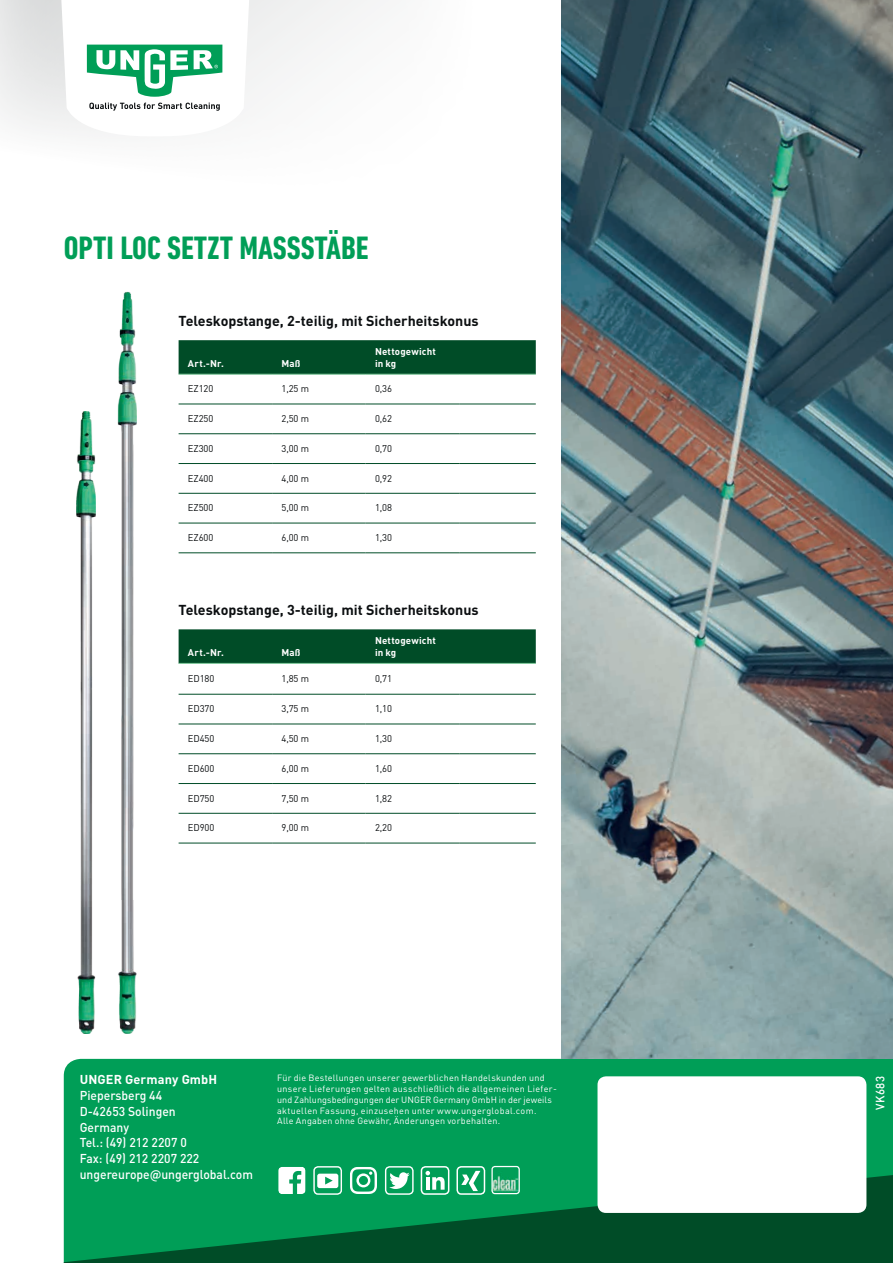
<style>
.page{position:relative;width:893px;height:1263px;background:#fff}
.page>*{position:absolute;margin:0;border:0;box-sizing:border-box;transform-origin:0 0}
.t1{font:700 condensed 33px "DIN Next LT Pro";color:#009e57}
.t2{font:700 14.25px "DIN Pro";color:#0b0e10}
.t3{font:500 12.75px/15.8px "DIN Pro";color:#fff;scale:.95 1}
.t4{font:700 12.75px "DIN Pro";letter-spacing:.01em;color:#fff}
.t5{font:500 12px "DIN Pro";letter-spacing:.03em;color:#fff;scale:.95 1}
.t6{font:9.75px "DIN Pro";letter-spacing:-.01em;color:#0b0e10}
.t7{font:700 9.75px/11.2px "DIN Pro";letter-spacing:.015em;color:#fff}
.t8{font:9px/10.8px "DIN Pro";letter-spacing:.03em;color:#fff}
</style>
<div class="page">
<svg style="left:0;top:0;width:371px;height:131px;fill:#f3f4f4"></svg>
<div style="left:64px;top:1059px;width:829px;height:114px;background:#009e57"></div>
<svg style="left:64px;top:1173px;width:829px;height:90px;background:#00733e"></svg>
<div style="left:597px;top:1076px;width:269px;height:137px;background:#fff;border-radius:9px"></div>
<img style="left:491px;top:1166px;width:29px;height:28px">
<div style="left:491px;top:1166px;width:29px;height:28px;border:1px solid #fff;border-radius:3px"></div>
<svg style="left:278px;top:1167px;width:28px;height:27px"></svg>
<div style="left:314px;top:1167px;width:27px;height:27px;background:#009e57;border-radius:4px"></div>
<svg style="left:317px;top:1173px;width:21px;height:15px"></svg>
<div style="left:313px;top:1166px;width:29px;height:29px;border:1px solid #fff;border-radius:4px"></div>
<svg style="left:350px;top:1167px;width:27px;height:27px"></svg>
<div style="left:386px;top:1167px;width:27px;height:27px;background:#009e57;border-radius:4px"></div>
<svg style="left:389px;top:1172px;width:21px;height:17px"></svg>
<div style="left:385px;top:1166px;width:29px;height:29px;border:1px solid #fff;border-radius:4px"></div>
<div style="left:421px;top:1167px;width:28px;height:27px;background:#009e57;border-radius:4px"></div>
<svg style="left:426px;top:1171px;width:19px;height:19px"></svg>
<div style="left:421px;top:1166px;width:28px;height:29px;border:2px solid #fff;border-radius:4px"></div>
<div style="left:457px;top:1167px;width:27px;height:27px;background:#009e57;border-radius:4px"></div>
<svg style="left:461px;top:1171px;width:19px;height:20px"></svg>
<div style="left:456px;top:1166px;width:29px;height:29px;border:2px solid #fff;border-radius:4px"></div>
<div style="left:179px;top:340px;width:357px;height:34px;background:#004c27"></div>
<hr style="left:179px;top:374px;width:93px;height:1px;background:#7ec99b">
<hr style="left:272px;top:374px;width:94px;height:1px;background:#7ec99b">
<hr style="left:366px;top:374px;width:93px;height:1px;background:#7ec99b">
<hr style="left:459px;top:374px;width:77px;height:1px;background:#7ec99b">
<hr style="left:179px;top:404px;width:93px;height:1px;background:#004c27">
<hr style="left:272px;top:404px;width:94px;height:1px;background:#004c27">
<hr style="left:366px;top:404px;width:93px;height:1px;background:#004c27">
<hr style="left:459px;top:404px;width:77px;height:1px;background:#004c27">
<hr style="left:366px;top:433px;width:93px;height:1px;background:#004c27">
<hr style="left:179px;top:463px;width:93px;height:1px;background:#004c27">
<hr style="left:272px;top:463px;width:94px;height:1px;background:#004c27">
<hr style="left:366px;top:463px;width:93px;height:1px;background:#004c27">
<hr style="left:459px;top:463px;width:77px;height:1px;background:#004c27">
<hr style="left:179px;top:493px;width:93px;height:1px;background:#004c27">
<hr style="left:272px;top:493px;width:94px;height:1px;background:#004c27">
<hr style="left:366px;top:493px;width:93px;height:1px;background:#004c27">
<hr style="left:459px;top:493px;width:77px;height:1px;background:#004c27">
<hr style="left:179px;top:523px;width:93px;height:1px;background:#004c27">
<hr style="left:272px;top:523px;width:94px;height:1px;background:#004c27">
<hr style="left:366px;top:523px;width:93px;height:1px;background:#004c27">
<hr style="left:459px;top:523px;width:77px;height:1px;background:#004c27">
<hr style="left:179px;top:553px;width:93px;height:1px;background:#004c27">
<hr style="left:272px;top:553px;width:94px;height:1px;background:#004c27">
<hr style="left:366px;top:553px;width:93px;height:1px;background:#004c27">
<hr style="left:459px;top:553px;width:77px;height:1px;background:#004c27">
<hr style="left:179px;top:433px;width:93px;height:1px;background:#004c27">
<hr style="left:272px;top:433px;width:94px;height:1px;background:#004c27">
<hr style="left:459px;top:433px;width:77px;height:1px;background:#004c27">
<div style="left:179px;top:629px;width:357px;height:34px;background:#004c27"></div>
<hr style="left:179px;top:663px;width:93px;height:1px;background:#7ec99b">
<hr style="left:272px;top:663px;width:94px;height:1px;background:#7ec99b">
<hr style="left:366px;top:663px;width:93px;height:1px;background:#7ec99b">
<hr style="left:459px;top:663px;width:77px;height:1px;background:#7ec99b">
<hr style="left:179px;top:694px;width:93px;height:1px;background:#004c27">
<hr style="left:272px;top:694px;width:94px;height:1px;background:#004c27">
<hr style="left:366px;top:694px;width:93px;height:1px;background:#004c27">
<hr style="left:459px;top:694px;width:77px;height:1px;background:#004c27">
<hr style="left:366px;top:724px;width:93px;height:1px;background:#004c27">
<hr style="left:179px;top:753px;width:93px;height:1px;background:#004c27">
<hr style="left:272px;top:753px;width:94px;height:1px;background:#004c27">
<hr style="left:366px;top:753px;width:93px;height:1px;background:#004c27">
<hr style="left:459px;top:753px;width:77px;height:1px;background:#004c27">
<hr style="left:179px;top:783px;width:93px;height:1px;background:#004c27">
<hr style="left:272px;top:783px;width:94px;height:1px;background:#004c27">
<hr style="left:366px;top:783px;width:93px;height:1px;background:#004c27">
<hr style="left:459px;top:783px;width:77px;height:1px;background:#004c27">
<hr style="left:179px;top:813px;width:93px;height:1px;background:#004c27">
<hr style="left:272px;top:813px;width:94px;height:1px;background:#004c27">
<hr style="left:366px;top:813px;width:93px;height:1px;background:#004c27">
<hr style="left:459px;top:813px;width:77px;height:1px;background:#004c27">
<hr style="left:179px;top:843px;width:93px;height:1px;background:#004c27">
<hr style="left:272px;top:843px;width:94px;height:1px;background:#004c27">
<hr style="left:366px;top:843px;width:93px;height:1px;background:#004c27">
<hr style="left:459px;top:843px;width:77px;height:1px;background:#004c27">
<hr style="left:179px;top:724px;width:93px;height:1px;background:#004c27">
<hr style="left:272px;top:724px;width:94px;height:1px;background:#004c27">
<hr style="left:459px;top:724px;width:77px;height:1px;background:#004c27">
<svg style="left:61px;top:0;width:189px;height:134px"></svg>
<img style="left:561px;top:0;width:332px;height:1059px">
<img style="left:77px;top:412px;width:18px;height:621px">
<img style="left:117px;top:291px;width:20px;height:742px">
<h1 class="t1" style="left:64px;top:229px;width:306px">OPTI LOC SETZT MASSSTÄBE</h1>
<h2 class="t2" style="left:179px;top:311px;width:302px">Teleskopstange, 2-teilig, mit Sicherheitskonus</h2>
<p class="t7" style="left:188px;top:357px;width:37px">Art.-Nr.</p>
<p class="t7" style="left:281px;top:357px;width:20px">Maß</p>
<p class="t7" style="left:375px;top:346px;width:62px">Nettogewicht in kg</p>
<p class="t6" style="left:188px;top:382px;width:27px">EZ120</p>
<p class="t6" style="left:281px;top:382px;width:29px">1,25 m</p>
<p class="t6" style="left:375px;top:382px;width:19px">0,36</p>
<p class="t6" style="left:188px;top:412px;width:27px">EZ250</p>
<p class="t6" style="left:281px;top:412px;width:29px">2,50 m</p>
<p class="t6" style="left:375px;top:412px;width:19px">0,62</p>
<p class="t6" style="left:188px;top:442px;width:27px">EZ300</p>
<p class="t6" style="left:281px;top:442px;width:29px">3,00 m</p>
<p class="t6" style="left:375px;top:442px;width:19px">0,70</p>
<p class="t6" style="left:188px;top:471px;width:27px">EZ400</p>
<p class="t6" style="left:281px;top:471px;width:29px">4,00 m</p>
<p class="t6" style="left:375px;top:471px;width:19px">0,92</p>
<p class="t6" style="left:188px;top:501px;width:27px">EZ500</p>
<p class="t6" style="left:281px;top:501px;width:29px">5,00 m</p>
<p class="t6" style="left:375px;top:501px;width:19px">1,08</p>
<p class="t6" style="left:188px;top:531px;width:27px">EZ600</p>
<p class="t6" style="left:281px;top:531px;width:29px">6,00 m</p>
<p class="t6" style="left:375px;top:531px;width:19px">1,30</p>
<h2 class="t2" style="left:179px;top:600px;width:302px">Teleskopstange, 3-teilig, mit Sicherheitskonus</h2>
<p class="t7" style="left:188px;top:646px;width:37px">Art.-Nr.</p>
<p class="t7" style="left:281px;top:646px;width:20px">Maß</p>
<p class="t7" style="left:375px;top:635px;width:62px">Nettogewicht in kg</p>
<p class="t6" style="left:188px;top:672px;width:28px">ED180</p>
<p class="t6" style="left:281px;top:672px;width:29px">1,85 m</p>
<p class="t6" style="left:375px;top:672px;width:19px">0,71</p>
<p class="t6" style="left:188px;top:702px;width:28px">ED370</p>
<p class="t6" style="left:281px;top:702px;width:29px">3,75 m</p>
<p class="t6" style="left:375px;top:702px;width:19px">1,10</p>
<p class="t6" style="left:188px;top:732px;width:28px">ED450</p>
<p class="t6" style="left:281px;top:732px;width:29px">4,50 m</p>
<p class="t6" style="left:375px;top:732px;width:19px">1,30</p>
<p class="t6" style="left:188px;top:761px;width:28px">ED600</p>
<p class="t6" style="left:281px;top:761px;width:29px">6,00 m</p>
<p class="t6" style="left:375px;top:761px;width:19px">1,60</p>
<p class="t6" style="left:188px;top:791px;width:28px">ED750</p>
<p class="t6" style="left:281px;top:791px;width:29px">7,50 m</p>
<p class="t6" style="left:375px;top:791px;width:19px">1,82</p>
<p class="t6" style="left:188px;top:821px;width:28px">ED900</p>
<p class="t6" style="left:281px;top:821px;width:29px">9,00 m</p>
<p class="t6" style="left:375px;top:821px;width:19px">2,20</p>
<h3 class="t4" style="left:80px;top:1071px;width:139px">UNGER Germany GmbH</h3>
<h3 class="t3" style="left:80px;top:1087px;width:184px">Piepersberg 44<br>D-42653 Solingen<br>Germany<br>Tel.: (49) 212 2207 0<br>Fax: (49) 212 2207 222 ungereurope@ungerglobal.com</h3>
<p class="t8" style="left:277px;top:1072px;width:281px">Für die Bestellungen unserer gewerblichen Handelskunden und unsere Lieferungen gelten ausschließlich die allgemeinen Liefer&shy;und Zahlungsbedingungen der UNGER Germany GmbH in der jeweils aktuellen Fassung, einzusehen unter www.ungerglobal.com.<br>Alle Angaben ohne Gewähr, Änderungen vorbehalten.</p>
<h3 class="t5" style="left:872px;top:1110px;width:37px;rotate:-90deg">VK683</h3>
</div>
